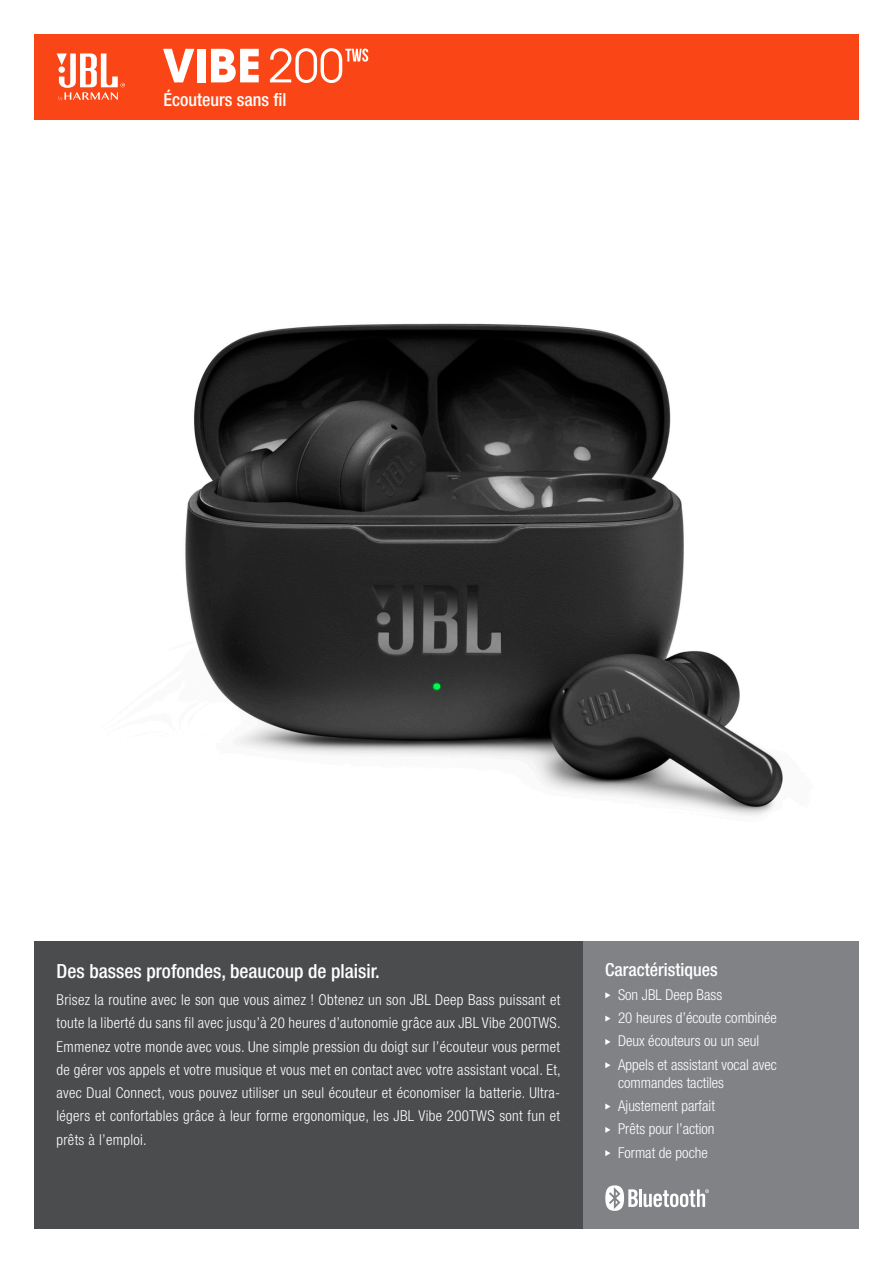
<style>
.page{position:relative;width:893px;height:1263px;background:#fff}
.page>*{position:absolute;margin:0;border:0;box-sizing:border-box;transform-origin:0 0}
.t1{font:700 50.4px "Avant Gard Goth EF";color:#fff}
.t2{font:500 condensed 19.5px "Helvetica Neue LT Pro";color:#fff}
.t3{font:500 condensed 18px "Helvetica Neue LT Pro";color:#fff}
.t4{font:300 condensed 15px/23.2px "Helvetica Neue LT Pro";color:#fff}
.s1{font-weight:400}
</style>
<div class="page">
<img style="left:185px;top:323px;width:598px;height:493px">
<div style="left:34px;top:34px;width:825px;height:85px;background:#fa4616"></div>
<svg style="left:57px;top:53px;width:68px;height:48px"></svg>
<div style="left:583px;top:941px;width:276px;height:288px;background:#808285"></div>
<svg style="left:605px;top:992px;width:5px;height:6px"></svg>
<svg style="left:605px;top:1015px;width:5px;height:6px"></svg>
<svg style="left:605px;top:1039px;width:5px;height:6px"></svg>
<svg style="left:605px;top:1062px;width:5px;height:6px"></svg>
<svg style="left:605px;top:1103px;width:5px;height:6px"></svg>
<svg style="left:605px;top:1127px;width:5px;height:6px"></svg>
<svg style="left:605px;top:1150px;width:5px;height:6px"></svg>
<div style="left:34px;top:941px;width:549px;height:288px;background:#4b4c4d"></div>
<hr style="left:639px;top:1189px;width:3px;height:18px;background:#fff">
<svg style="left:605px;top:1185px;width:33px;height:26px"></svg>
<svg style="left:644px;top:1189px;width:65px;height:18px"></svg>
<svg style="left:345px;top:49px;width:23px;height:13px"></svg>
<p class="t1" style="left:163px;top:35px;width:182px">VIBE <span class="s1">200</span></p>
<p class="t3" style="left:163px;top:89px;width:124px">Écouteurs sans fil</p>
<p class="t2" style="left:57px;top:959px;width:325px">Des basses profondes, beaucoup de plaisir.</p>
<p class="t4" style="left:57px;top:988px;width:506px;text-align:justify">Brisez la routine avec le son que vous aimez ! Obtenez un son JBL Deep Bass puissant et toute la liberté du sans fil avec jusqu’à 20 heures d’autonomie grâce aux JBL Vibe 200TWS.<br>Emmenez votre monde avec vous. Une simple pression du doigt sur l’écouteur vous permet de gérer vos appels et votre musique et vous met en contact avec votre assistant vocal. Et, avec Dual Connect, vous pouvez utiliser un seul écouteur et économiser la batterie. Ultra&shy;légers et confortables grâce à leur forme ergonomique, les JBL Vibe 200TWS sont fun et prêts à l’emploi.</p>
<p class="t3" style="left:605px;top:959px;width:114px">Caractéristiques</p>
<p class="t4" style="left:618px;top:983px;width:106px">Son JBL Deep Bass</p>
<p class="t4" style="left:618px;top:1006px;width:160px">20 heures d’écoute combinée</p>
<p class="t4" style="left:618px;top:1029px;width:143px">Deux écouteurs ou un seul</p>
<p class="t4" style="left:618px;top:1055px;width:160px;line-height:18px">Appels et assistant vocal avec commandes tactiles</p>
<p class="t4" style="left:618px;top:1094px;width:98px">Ajustement parfait</p>
<p class="t4" style="left:618px;top:1117px;width:98px">Prêts pour l’action</p>
<p class="t4" style="left:618px;top:1141px;width:91px">Format de poche</p>
</div>
